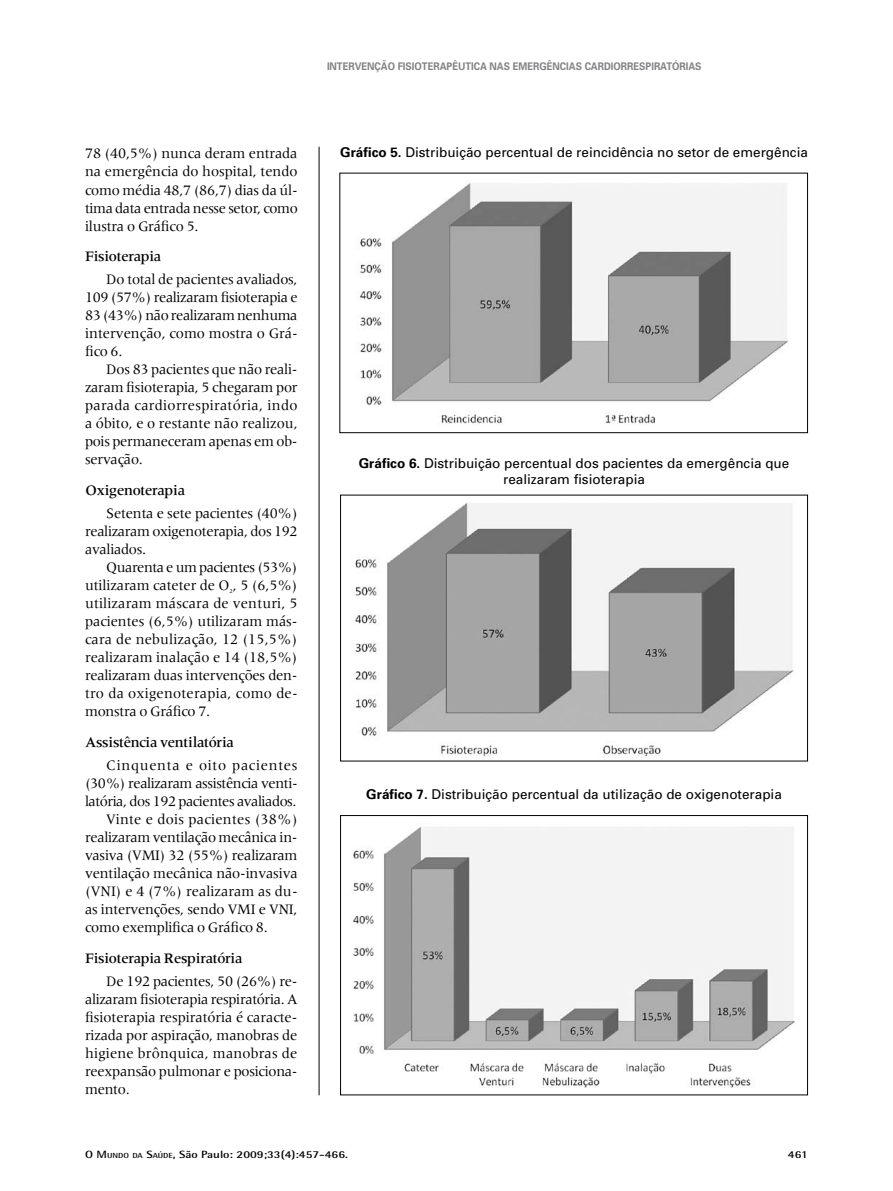
<style>
.page{position:relative;width:893px;height:1191px;background:#fff}
.page>*{position:absolute;margin:0;border:0;box-sizing:border-box;transform-origin:0 0}
.t1{font:15px/18px "Meridien";letter-spacing:-.02em;color:#000;text-align:justify}
.t2{font:500 15px "Meridien";letter-spacing:-.02em;color:#000}
.t3{font:15px "Meridien";letter-spacing:.005em;color:#000}
.t4{font:15px "Meridien";letter-spacing:.015em;color:#000}
.t5{font:15px "Meridien";letter-spacing:.045em;color:#000}
.t6{font:13.5px/16.2px "Univers";color:#000;text-align:center}
.t7{font:700 10.5px "Univers";color:#808285;scale:.9 1}
.t8{font:700 10.5px "Rotis Semi Sans";color:#000;scale:1.2 1}
.t9{font:700 10.5px "Rotis Semi Sans";color:#000;scale:1.2 1}
.t10{font:6px "Meridien";color:#000}
.s1{font-weight:700}
.s2{font-style:inherit}
.s3{font-size:7.35px}
</style>
<div class="page">
<hr style="left:319px;top:147px;width:1px;height:948px;background:#000">
<img style="left:360px;top:183px;width:428px;height:241px">
<div style="left:339px;top:173px;width:469px;height:260px;border:1px solid #000"></div>
<img style="left:355px;top:502px;width:439px;height:255px">
<div style="left:340px;top:495px;width:468px;height:266px;border:1px solid #000"></div>
<img style="left:353px;top:826px;width:442px;height:261px">
<div style="left:340px;top:815px;width:468px;height:280px;border:1px solid #000"></div>
<p class="t1" style="left:85px;top:145px;width:214px">78 (40,5%) nunca deram entrada na emergência do hospital, tendo como média 48,7 (86,7) dias da úl&shy;tima data entrada nesse setor, como ilustra o Gráfico 5.</p>
<p class="t2" style="left:85px;top:248px;width:78px">Fisioterapia</p>
<p class="t1" style="left:85px;top:270px;width:214px;text-indent:21px">Do total de pacientes avaliados, 109 (57%) realizaram fisioterapia e 83 (43%) não realizaram nenhuma intervenção, como mostra o Grá&shy;fico 6.</p>
<p class="t1" style="left:85px;top:360px;width:214px;text-indent:21px">Dos 83 pacientes que não reali&shy;zaram fisioterapia, 5 chegaram por parada cardiorrespiratória, indo a óbito, e o restante não realizou, pois permaneceram apenas em ob&shy;servação.</p>
<p class="t2" style="left:85px;top:482px;width:101px">Oxigenoterapia</p>
<p class="t1" style="left:85px;top:504px;width:214px;text-indent:21px">Setenta e sete pacientes (40%) realizaram oxigenoterapia, dos 192 avaliados.</p>
<p class="t1" style="left:85px;top:558px;width:214px;text-align:right">Quarenta e um pacientes (53%) utilizaram cateter de O , 5 (6,5%)</p>
<p class="t10" style="left:230px;top:588px;width:5px">2</p>
<p class="t1" style="left:85px;top:594px;width:214px">utilizaram máscara de venturi, 5 pacientes (6,5%) utilizaram más&shy;cara de nebulização, 12 (15,5%) realizaram inalação e 14 (18,5%) realizaram duas intervenções den&shy;tro da oxigenoterapia, como de&shy;monstra o Gráfico 7.</p>
<p class="t2" style="left:85px;top:734px;width:150px">Assistência ventilatória</p>
<p class="t5" style="left:106px;top:757px;width:193px">Cinquenta e oito pacientes</p>
<p class="t1" style="left:85px;top:774px;width:214px">(30%) realizaram assistência venti-</p>
<p class="t1" style="left:85px;top:792px;width:213px">latória, dos 192 pacientes avaliados.</p>
<p class="t4" style="left:106px;top:811px;width:193px">Vinte e dois pacientes (38%)</p>
<p class="t1" style="left:85px;top:828px;width:214px">realizaram ventilação mecânica in-</p>
<p class="t1" style="left:85px;top:846px;width:214px">vasiva (VMI) 32 (55%) realizaram</p>
<p class="t1" style="left:85px;top:864px;width:214px">ventilação mecânica não-invasiva</p>
<p class="t3" style="left:85px;top:883px;width:214px">(VNI) e 4 (7%) realizaram as du-</p>
<p class="t1" style="left:85px;top:900px;width:214px">as intervenções, sendo VMI e VNI,</p>
<p class="t1" style="left:85px;top:918px;width:184px">como exemplifica o Gráfico 8.</p>
<p class="t2" style="left:85px;top:950px;width:159px">Fisioterapia Respiratória</p>
<p class="t1" style="left:85px;top:972px;width:214px;text-indent:21px">De 192 pacientes, 50 (26%) re&shy;alizaram fisioterapia respiratória. A fisioterapia respiratória é caracte&shy;rizada por aspiração, manobras de higiene brônquica, manobras de reexpansão pulmonar e posiciona&shy;mento.</p>
<p class="t7" style="left:327px;top:59px;width:8px">INTER</p>
<p class="t7" style="left:355px;top:59px;width:61px">VENÇÃO FISIOTERAP</p>
<p class="t7" style="left:452px;top:59px;width:14px">ÊUTICA</p>
<p class="t7" style="left:490px;top:59px;width:9px">NAS</p>
<p class="t7" style="left:513px;top:59px;width:25px">EMERG</p>
<p class="t7" style="left:547px;top:59px;width:14px">ÊNCIAS</p>
<p class="t7" style="left:585px;top:59px;width:8px">CAR</p>
<p class="t7" style="left:604px;top:59px;width:15px">DIORRESPIRAT</p>
<p class="t7" style="left:672px;top:59px;width:16px">ÓRIAS</p>
<p class="t6" style="left:340px;top:144px;width:469px"><span class="s1">Gráfico 5.</span> Distribuição percentual de reincidência no setor de emergência</p>
<p class="t6" style="left:359px;top:455px;width:432px"><span class="s1">Gráfico 6.</span> Distribuição percentual dos pacientes da emergência que realizaram fisioterapia</p>
<p class="t6" style="left:366px;top:786px;width:417px"><span class="s1">Gráfico 7.</span> Distribuição percentual da utilização de oxigenoterapia</p>
<p class="t8" style="left:85px;top:1147px;width:221px"><span class="s2">O M</span><span class="s3">UNDO DA</span> <span class="s2">S</span><span class="s3">AÚDE</span><span class="s2">,</span> São Paulo: 2009;33(4):457-466.</p>
<p class="t9" style="left:788px;top:1147px;width:18px">461</p>
</div>
